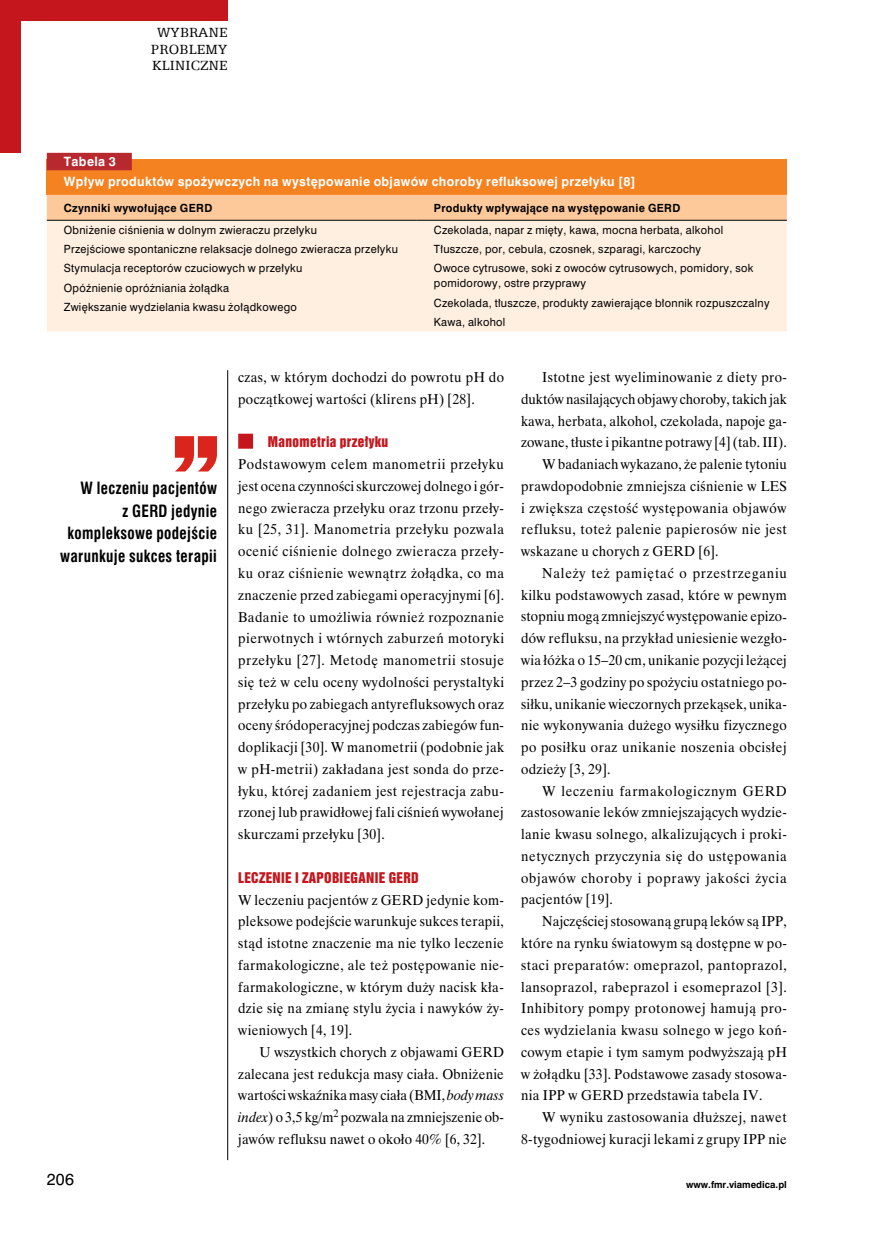
<style>
.page{position:relative;width:872px;height:1234px;background:#fff}
.page>*{position:absolute;margin:0;border:0;box-sizing:border-box;transform-origin:0 0}
.t1{font:700 16.5px/22.5px "Swis 721 Cn EU";letter-spacing:.025em;color:#000;text-align:right;scale:.92 1}
.t2{font:15px/16.5px "Egyptian 505 EU";letter-spacing:.015em;color:#000;text-align:center}
.t3{font:15px "Swis 721 PL";color:#000}
.t4{font:14.25px/21.8px "Time Ibis EE";letter-spacing:.025em;color:#000;text-align:justify;scale:.95 1}
.t5{font:14.25px "Time Ibis EE";letter-spacing:.055em;color:#000;scale:.95 1}
.t6{font:14.25px "Time Ibis EE";color:#000;scale:.95 1}
.t7{font:14.25px "Time Ibis EE";letter-spacing:.045em;color:#000;scale:.95 1}
.t8{font:14.25px "Time Ibis EE";letter-spacing:.05em;color:#000;scale:.95 1}
.t9{font:13.5px "Swis 921 EU";letter-spacing:.025em;color:#c4161c}
.t10{font:700 12px/20.4px "Swis 721 PL";letter-spacing:.03em;color:#fff}
.t11{font:10.5px/19.2px "Swis 721 PL";letter-spacing:.03em;color:#000}
.t12{font:700 10.5px "Swis 721 PL";letter-spacing:.03em;color:#000}
.t13{font:700 9px "Swis 721 PL";color:#000}
.s1{font-style:italic}
</style>
<div class="page">
<hr style="left:227px;top:153px;width:1px;height:1006px;background:#000">
<div style="left:0;top:0;width:227px;height:21px;background:#c4161c"></div>
<div style="left:0;top:0;width:21px;height:153px;background:#c4161c"></div>
<div style="left:223px;top:149px;width:11px;height:221px;background:#fff"></div>
<div style="left:238px;top:433px;width:15px;height:15px;background:#c4161c"></div>
<div style="left:47px;top:160px;width:740px;height:35px;background:#f58220"></div>
<div style="left:47px;top:195px;width:740px;height:25px;background:#fdc99b"></div>
<div style="left:47px;top:221px;width:740px;height:110px;background:#ffefe1"></div>
<hr style="left:47px;top:220px;width:370px;height:1px;background:#000">
<hr style="left:417px;top:220px;width:370px;height:1px;background:#000">
<div style="left:47px;top:153px;width:85px;height:17px;background:#b8292f"></div>
<svg style="left:175px;top:436px;width:42px;height:35px"></svg>
<p class="t2" style="left:151px;top:24px;width:78px">WYBRANE<br>PROBLEMY<br>KLINICZNE</p>
<p class="t10" style="left:64px;top:151px;width:573px">Tabela 3<br>Wpływ produktów spożywczych na występowanie objawów choroby refluksowej przełyku [8]</p>
<p class="t12" style="left:64px;top:201px;width:150px">Czynniki wywołujące GERD</p>
<p class="t12" style="left:434px;top:201px;width:248px">Produkty wpływające na występowanie GERD</p>
<p class="t11" style="left:64px;top:220px;width:336px">Obniżenie ciśnienia w dolnym zwieraczu przełyku<br>Przejściowe spontaniczne relaksacje dolnego zwieracza przełyku Stymulacja receptorów czuciowych w przełyku<br>Opóźnienie opróżniania żołądka<br>Zwiększanie wydzielania kwasu żołądkowego</p>
<p class="t11" style="left:434px;top:220px;width:321px">Czekolada, napar z mięty, kawa, mocna herbata, alkohol<br>Tłuszcze, por, cebula, czosnek, szparagi, karczochy<br>Owoce cytrusowe, soki z owoców cytrusowych, pomidory, sok</p>
<p class="t11" style="left:434px;top:273px;width:337px">pomidorowy, ostre przyprawy<br>Czekolada, tłuszcze, produkty zawierające błonnik rozpuszczalny<br>Kawa, alkohol</p>
<p class="t1" style="left:60px;top:477px;width:172px">W leczeniu pacjentów<br>z GERD jedynie kompleksowe podejście warunkuje sukces terapii</p>
<p class="t4" style="left:238px;top:366px;width:281px">czas, w którym dochodzi do powrotu pH do początkowej wartości (klirens pH) [28].</p>
<p class="t9" style="left:268px;top:433px;width:122px">MANOMETRIA PRZEŁYKU</p>
<p class="t4" style="left:238px;top:453px;width:281px">Podstawowym celem manometrii przełyku jest ocena czynności skurczowej dolnego i gór&shy;nego zwieracza przełyku oraz trzonu przeły&shy;ku [25, 31]. Manometria przełyku pozwala ocenić ciśnienie dolnego zwieracza przeły&shy;ku oraz ciśnienie wewnątrz żołądka, co ma znaczenie przed zabiegami operacyjnymi [6].<br>Badanie to umożliwia również rozpoznanie pierwotnych i wtórnych zaburzeń motoryki przełyku [27]. Metodę manometrii stosuje się też w celu oceny wydolności perystaltyki przełyku po zabiegach antyrefluksowych oraz oceny śródoperacyjnej podczas zabiegów fun&shy;doplikacji [30]. W manometrii (podobnie jak w pH-metrii) zakładana jest sonda do prze&shy;łyku, której zadaniem jest rejestracja zabu&shy;rzonej lub prawidłowej fali ciśnień wywołanej skurczami przełyku [30].</p>
<p class="t9" style="left:238px;top:868px;width:182px">LECZENIE I ZAPOBIEGANIE GERD</p>
<p class="t4" style="left:238px;top:888px;width:281px">W leczeniu pacjentów z GERD jedynie kom&shy;pleksowe podejście warunkuje sukces terapii, stąd istotne znaczenie ma nie tylko leczenie farmakologiczne, ale też postępowanie nie&shy;farmakologiczne, w którym duży nacisk kła&shy;dzie się na zmianę stylu życia i nawyków ży&shy;wieniowych [4, 19].</p>
<p class="t4" style="left:238px;top:1040px;width:281px;text-indent:21px">U wszystkich chorych z objawami GERD zalecana jest redukcja masy ciała. Obniżenie wartości wskaźnika masy ciała (BMI, <span class="s1">body mass index</span>) o 3,5 kg/m<sup>2</sup> pozwala na zmniejszenie ob&shy;jawów refluksu nawet o około 40% [6, 32].</p>
<p class="t4" style="left:542px;top:366px;width:259px">Istotne jest wyeliminowanie z diety pro-</p>
<p class="t6" style="left:521px;top:390px;width:281px">duktów nasilających objawy choroby, takich jak</p>
<p class="t4" style="left:521px;top:409px;width:281px">kawa, herbata, alkohol, czekolada, napoje ga-</p>
<p class="t4" style="left:521px;top:431px;width:281px">zowane, tłuste i pikantne potrawy [4] (tab. III).</p>
<p class="t4" style="left:542px;top:453px;width:259px">W badaniach wykazano, że palenie tytoniu</p>
<p class="t4" style="left:521px;top:475px;width:281px">prawdopodobnie zmniejsza ciśnienie w LES</p>
<p class="t4" style="left:521px;top:496px;width:281px">i zwiększa częstość występowania objawów</p>
<p class="t4" style="left:521px;top:518px;width:281px">refluksu, toteż palenie papierosów nie jest</p>
<p class="t4" style="left:521px;top:540px;width:209px">wskazane u chorych z GERD [6].</p>
<p class="t5" style="left:542px;top:564px;width:259px">Należy też pamiętać o przestrzeganiu</p>
<p class="t4" style="left:521px;top:583px;width:281px">kilku podstawowych zasad, które w pewnym</p>
<p class="t4" style="left:521px;top:605px;width:281px">stopniu mogą zmniejszyć występowanie epizo-</p>
<p class="t4" style="left:521px;top:627px;width:281px">dów refluksu, na przykład uniesienie wezgło-</p>
<p class="t4" style="left:521px;top:649px;width:281px">wia łóżka o 15–20 cm, unikanie pozycji leżącej</p>
<p class="t4" style="left:521px;top:670px;width:281px">przez 2–3 godziny po spożyciu ostatniego po-</p>
<p class="t4" style="left:521px;top:692px;width:281px">siłku, unikanie wieczornych przekąsek, unika-</p>
<p class="t4" style="left:521px;top:714px;width:281px">nie wykonywania dużego wysiłku fizycznego</p>
<p class="t4" style="left:521px;top:736px;width:281px">po posiłku oraz unikanie noszenia obcisłej</p>
<p class="t4" style="left:521px;top:757px;width:96px">odzieży [3, 29].</p>
<p class="t5" style="left:542px;top:781px;width:259px">W leczeniu farmakologicznym GERD</p>
<p class="t4" style="left:521px;top:801px;width:281px">zastosowanie leków zmniejszających wydzie-</p>
<p class="t4" style="left:521px;top:823px;width:281px">lanie kwasu solnego, alkalizujących i proki-</p>
<p class="t7" style="left:521px;top:847px;width:281px">netycznych przyczynia się do ustępowania</p>
<p class="t8" style="left:521px;top:868px;width:281px">objawów choroby i poprawy jakości życia</p>
<p class="t4" style="left:521px;top:888px;width:98px">pacjentów [19].</p>
<p class="t4" style="left:542px;top:910px;width:259px">Najczęściej stosowaną grupą leków są IPP,</p>
<p class="t4" style="left:521px;top:931px;width:281px">które na rynku światowym są dostępne w po-</p>
<p class="t4" style="left:521px;top:953px;width:281px">staci preparatów: omeprazol, pantoprazol,</p>
<p class="t4" style="left:521px;top:975px;width:281px">lansoprazol, rabeprazol i esomeprazol [3].</p>
<p class="t4" style="left:521px;top:997px;width:281px">Inhibitory pompy protonowej hamują pro-</p>
<p class="t4" style="left:521px;top:1018px;width:281px">ces wydzielania kwasu solnego w jego koń-</p>
<p class="t4" style="left:521px;top:1040px;width:281px">cowym etapie i tym samym podwyższają pH</p>
<p class="t4" style="left:521px;top:1062px;width:281px">w żołądku [33]. Podstawowe zasady stosowa-</p>
<p class="t4" style="left:521px;top:1084px;width:255px">nia IPP w GERD przedstawia tabela IV.</p>
<p class="t4" style="left:542px;top:1105px;width:259px">W wyniku zastosowania dłuższej, nawet</p>
<p class="t4" style="left:521px;top:1127px;width:281px">8-tygodniowej kuracji lekami z grupy IPP nie</p>
<p class="t3" style="left:47px;top:1169px;width:29px">206</p>
<p class="t13" style="left:686px;top:1178px;width:102px">www.fmr.viamedica.pl</p>
</div>
